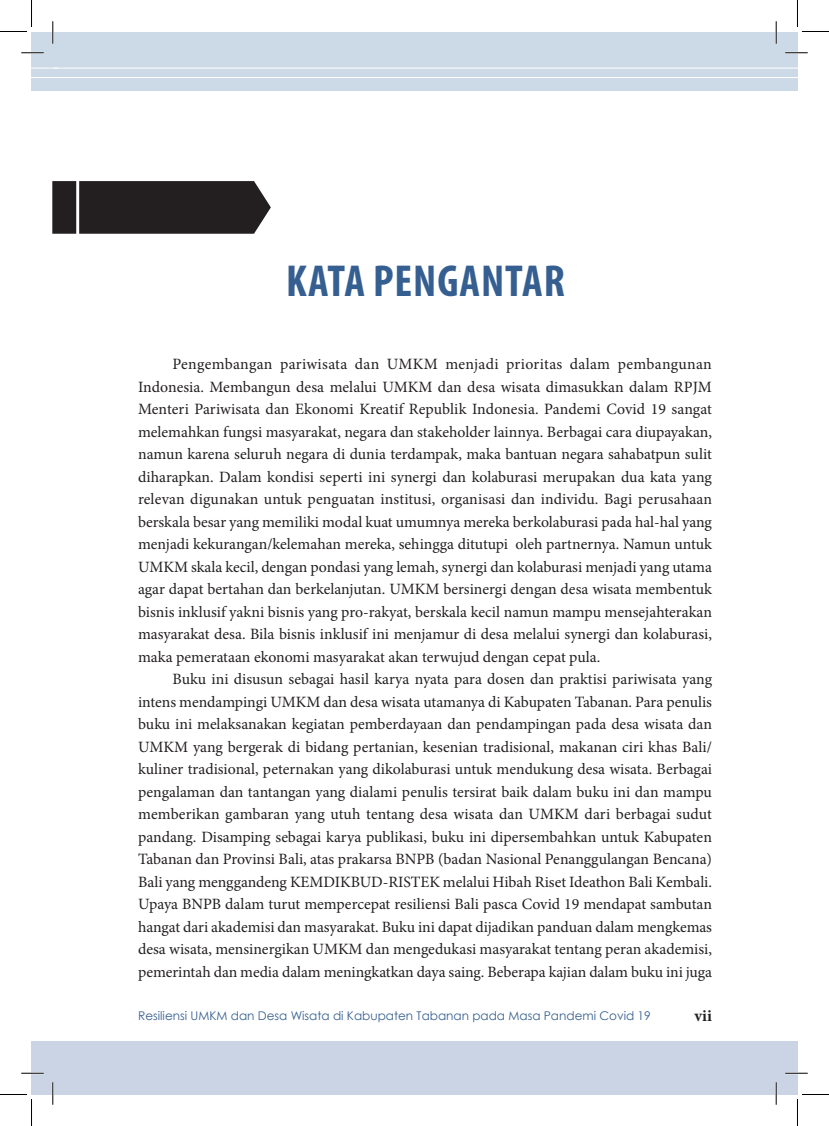
<style>
.page{position:relative;width:829px;height:1126px;background:#fff}
.page>*{position:absolute;margin:0;border:0;box-sizing:border-box;transform-origin:0 0}
.Judul_1{font:700 condensed 45px "Myriad Pro";letter-spacing:.02em;color:#365f91}
.t1{font:700 16.5px "Minion Pro";color:#231f20}
.Normal_2{font:15.75px/22.5px "Minion Pro";letter-spacing:-.005em;color:#231f20;text-align:justify}
.t2{font:12px "Century Gothic";color:#365f91}
</style>
<div class="page">
<div style="left:32px;top:32px;width:765px;height:59px;background:#ccd9e6"></div>
<svg style="left:32px;top:68px;width:22px;height:1px"></svg>
<hr style="left:54px;top:68px;width:743px;height:1px;background:#fff">
<svg style="left:32px;top:77px;width:22px;height:1px"></svg>
<hr style="left:54px;top:77px;width:743px;height:1px;background:#fff">
<div style="left:32px;top:1041px;width:765px;height:53px;background:#cbd4e5"></div>
<svg style="left:52px;top:181px;width:219px;height:53px;background:#2d292a"></svg>
<hr style="left:76px;top:180px;width:3px;height:55px;background:#fff">
<hr style="left:21px;top:52px;width:23px;height:2px;background:#fff">
<hr style="left:785px;top:52px;width:22px;height:2px;background:#fff">
<hr style="left:21px;top:1072px;width:23px;height:2px;background:#fff">
<hr style="left:785px;top:1072px;width:22px;height:2px;background:#fff">
<hr style="left:52px;top:21px;width:2px;height:23px;background:#fff">
<hr style="left:52px;top:1082px;width:2px;height:23px;background:#fff">
<hr style="left:775px;top:21px;width:2px;height:23px;background:#fff">
<hr style="left:775px;top:1082px;width:2px;height:23px;background:#fff">
<svg style="left:21px;top:53px;width:23px;height:1px"></svg>
<svg style="left:785px;top:53px;width:22px;height:1px"></svg>
<svg style="left:21px;top:1073px;width:23px;height:1px"></svg>
<svg style="left:785px;top:1073px;width:22px;height:1px"></svg>
<svg style="left:53px;top:21px;width:1px;height:23px"></svg>
<svg style="left:53px;top:1082px;width:1px;height:23px"></svg>
<svg style="left:775px;top:21px;width:1px;height:23px"></svg>
<svg style="left:775px;top:1082px;width:1px;height:23px"></svg>
<svg style="left:0;top:0;width:32px;height:32px"></svg>
<svg style="left:0;top:1094px;width:32px;height:32px"></svg>
<svg style="left:797px;top:0;width:31px;height:32px"></svg>
<svg style="left:797px;top:1094px;width:31px;height:32px"></svg>
<p class="Judul_1" style="left:286px;top:253px;width:280px">KATA PENGANTAR</p>
<p class="Normal_2" style="left:138px;top:353px;width:575px;text-indent:34px">Pengembangan pariwisata dan UMKM menjadi prioritas dalam pembangunan Indonesia. Membangun desa melalui UMKM dan desa wisata dimasukkan dalam RPJM Menteri Pariwisata dan Ekonomi Kreatif Republik Indonesia. Pandemi Covid 19 sangat melemahkan fungsi masyarakat, negara dan stakeholder lainnya. Berbagai cara diupayakan, namun karena seluruh negara di dunia terdampak, maka bantuan negara sahabatpun sulit diharapkan. Dalam kondisi seperti ini synergi dan kolaburasi merupakan dua kata yang relevan digunakan untuk penguatan institusi, organisasi dan individu. Bagi perusahaan berskala besar yang memiliki modal kuat umumnya mereka berkolaburasi pada hal-hal yang menjadi kekurangan/kelemahan mereka, sehingga ditutupi oleh partnernya. Namun untuk UMKM skala kecil, dengan pondasi yang lemah, synergi dan kolaburasi menjadi yang utama agar dapat bertahan dan berkelanjutan. UMKM bersinergi dengan desa wisata membentuk bisnis inklusif yakni bisnis yang pro-rakyat, berskala kecil namun mampu mensejahterakan masyarakat desa. Bila bisnis inklusif ini menjamur di desa melalui synergi dan kolaburasi, maka pemerataan ekonomi masyarakat akan terwujud dengan cepat pula.</p>
<p class="Normal_2" style="left:138px;top:668px;width:575px;text-indent:34px">Buku ini disusun sebagai hasil karya nyata para dosen dan praktisi pariwisata yang intens mendampingi UMKM dan desa wisata utamanya di Kabupaten Tabanan. Para penulis buku ini melaksanakan kegiatan pemberdayaan dan pendampingan pada desa wisata dan UMKM yang bergerak di bidang pertanian, kesenian tradisional, makanan ciri khas Bali/ kuliner tradisional, peternakan yang dikolaburasi untuk mendukung desa wisata. Berbagai pengalaman dan tantangan yang dialami penulis tersirat baik dalam buku ini dan mampu memberikan gambaran yang utuh tentang desa wisata dan UMKM dari berbagai sudut pandang. Disamping sebagai karya publikasi, buku ini dipersembahkan untuk Kabupaten Tabanan dan Provinsi Bali, atas prakarsa BNPB (badan Nasional Penanggulangan Bencana)<br>Bali yang menggandeng KEMDIKBUD-RISTEK melalui Hibah Riset Ideathon Bali Kembali.<br>Upaya BNPB dalam turut mempercepat resiliensi Bali pasca Covid 19 mendapat sambutan hangat dari akademisi dan masyarakat. Buku ini dapat dijadikan panduan dalam mengkemas desa wisata, mensinergikan UMKM dan mengedukasi masyarakat tentang peran akademisi, pemerintah dan media dalam meningkatkan daya saing. Beberapa kajian dalam buku ini juga</p>
<p class="t2" style="left:138px;top:1007px;width:514px">Resiliensi UMKM dan Desa Wisata di Kabupaten Tabanan pada Masa Pandemi Covid 19</p>
<p class="t1" style="left:694px;top:1004px;width:19px">vii</p>
</div>
